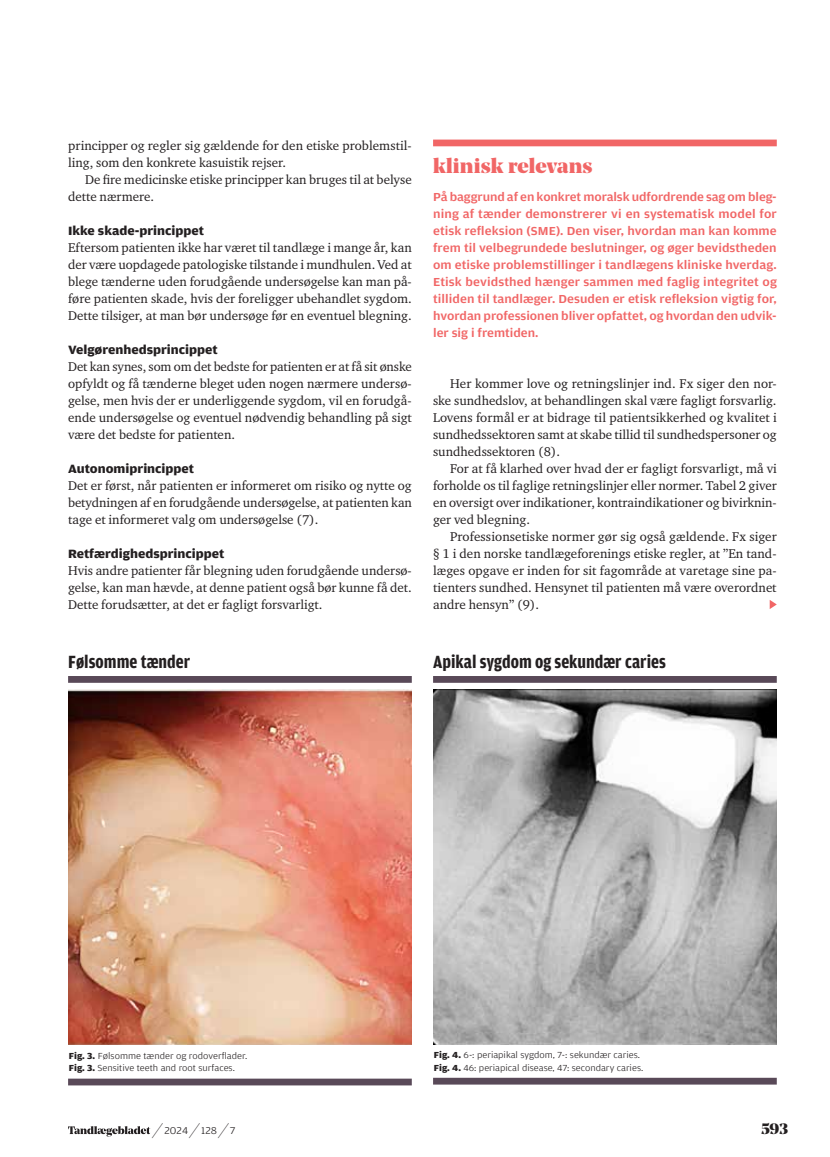
<style>
.page{position:relative;width:830px;height:1157px;background:#fff}
.page>*{position:absolute;margin:0;border:0;box-sizing:border-box;transform-origin:0 0}
.t1{font:900 21px "Noe Display";letter-spacing:.01em;color:#f16666}
.t2{font:700 18.75px "Amplitude Condensed";color:#231f20}
.t3{font:900 15px "Noe Display";color:#231f20}
.t4{font:13.05px/17px "Charter ITC Std";color:#231f20;text-align:justify}
.t5{font:700 12.75px "Amplitude Wide";color:#231f20}
.t6{font:500 12.3px/17px "Amplitude Wide";color:#f16666;text-align:justify}
.t7{font:300 10.5px "Amplitude Wide";letter-spacing:.01em;color:#231f20}
.t8{font:300 9.3px/12.5px "Amplitude Wide";color:#231f20}
.s1{font-weight:700}
.s2{font-family:"Noe Display";font-weight:900;font-size:21px}
</style>
<div class="page">
<div style="left:433px;top:140px;width:343px;height:6px;background:#f16666"></div>
<svg style="left:769px;top:600px;width:7px;height:9px"></svg>
<svg style="left:68px;top:676px;width:343px;height:409px"></svg>
<img style="left:68px;top:689px;width:343px;height:355px">
<svg style="left:433px;top:676px;width:343px;height:408px"></svg>
<img style="left:433px;top:689px;width:343px;height:355px">
<svg style="left:68px;top:1126px;width:82px;height:10px"></svg>
<p class="t4" style="left:68px;top:137px;width:345px">principper og regler sig gældende for den etiske problemstil&shy;ling, som den konkrete kasuistik rejser.</p>
<p class="t4" style="left:68px;top:171px;width:345px;text-indent:17px">De fire medicinske etiske principper kan bruges til at belyse dette nærmere.</p>
<p class="t5" style="left:68px;top:223px;width:137px">Ikke skade-princippet</p>
<p class="t4" style="left:68px;top:239px;width:345px">Eftersom patienten ikke har været til tandlæge i mange år, kan der være uopdagede patologiske tilstande i mundhulen. Ved at blege tænderne uden forudgående undersøgelse kan man på&shy;føre patienten skade, hvis der foreligger ubehandlet sygdom.<br>Dette tilsiger, at man bør undersøge før en eventuel blegning.</p>
<p class="t5" style="left:68px;top:343px;width:151px">Velgørenhedsprincippet</p>
<p class="t4" style="left:68px;top:358px;width:345px">Det kan synes, som om det bedste for patienten er at få sit ønske opfyldt og få tænderne bleget uden nogen nærmere undersø&shy;gelse, men hvis der er underliggende sygdom, vil en forudgå&shy;ende undersøgelse og eventuel nødvendig behandling på sigt være det bedste for patienten.</p>
<p class="t5" style="left:68px;top:462px;width:127px">Autonomiprincippet</p>
<p class="t4" style="left:68px;top:477px;width:345px">Det er først, når patienten er informeret om risiko og nytte og betydningen af en forudgående undersøgelse, at patienten kan tage et informeret valg om undersøgelse (7).</p>
<p class="t5" style="left:68px;top:547px;width:158px">Retfærdighedsprincippet</p>
<p class="t4" style="left:68px;top:562px;width:345px">Hvis andre patienter får blegning uden forudgående undersø&shy;gelse, kan man hævde, at denne patient også bør kunne få det.<br>Dette forudsætter, at det er fagligt forsvarligt.</p>
<h2 class="t2" style="left:68px;top:651px;width:124px">Følsomme tænder</h2>
<h1 class="t1" style="left:433px;top:152px;width:161px">klinisk relevans</h1>
<p class="t6" style="left:433px;top:188px;width:345px">På baggrund af en konkret moralsk udfordrende sag om bleg&shy;ning af tænder demonstrerer vi en systematisk model for etisk refleksion (SME). Den viser, hvordan man kan komme frem til velbegrundede beslutninger, og øger bevidstheden om etiske problemstillinger i tandlægens kliniske hverdag.<br>Etisk bevidsthed hænger sammen med faglig integritet og tilliden til tandlæger. Desuden er etisk refleksion vigtig for, hvordan professionen bliver opfattet, og hvordan den udvik&shy;ler sig i fremtiden.</p>
<p class="t4" style="left:433px;top:375px;width:345px;text-indent:17px">Her kommer love og retningslinjer ind. Fx siger den nor&shy;ske sundhedslov, at behandlingen skal være fagligt forsvarlig.<br>Lovens formål er at bidrage til patientsikkerhed og kvalitet i sundhedssektoren samt at skabe tillid til sundhedspersoner og sundhedssektoren (8).</p>
<p class="t4" style="left:433px;top:460px;width:345px;text-indent:17px">For at få klarhed over hvad der er fagligt forsvarligt, må vi forholde os til faglige retningslinjer eller normer. Tabel 2 giver en oversigt over indikationer, kontraindikationer og bivirknin&shy;ger ved blegning.</p>
<p class="t4" style="left:433px;top:528px;width:345px;text-indent:17px">Professionsetiske normer gør sig også gældende. Fx siger § 1 i den norske tandlægeforenings etiske regler, at ”En tand&shy;læges opgave er inden for sit fagområde at varetage sine pa&shy;tienters sundhed. Hensynet til patienten må være overordnet andre hensyn” (9).</p>
<h2 class="t2" style="left:433px;top:651px;width:234px">Apikal sygdom og sekundær caries</h2>
<p class="t8" style="left:69px;top:1049px;width:180px"><span class="s1">Fig. 3.</span> Følsomme tænder og rodoverflader.<br><span class="s1">Fig. 3.</span> Sensitive teeth and root surfaces.</p>
<p class="t8" style="left:433px;top:1048px;width:211px"><span class="s1">Fig. 4.</span> 6-: periapikal sygdom, 7-: sekundær caries.<br><span class="s1">Fig. 4.</span> 46: periapical disease, 47: secondary caries.</p>
<p class="t7" style="left:157px;top:1124px;width:80px"><span class="s2">∕</span> 2024 <span class="s2">∕</span> 128 <span class="s2">∕</span> 7</p>
<p class="t3" style="left:760px;top:1118px;width:28px">593</p>
</div>
